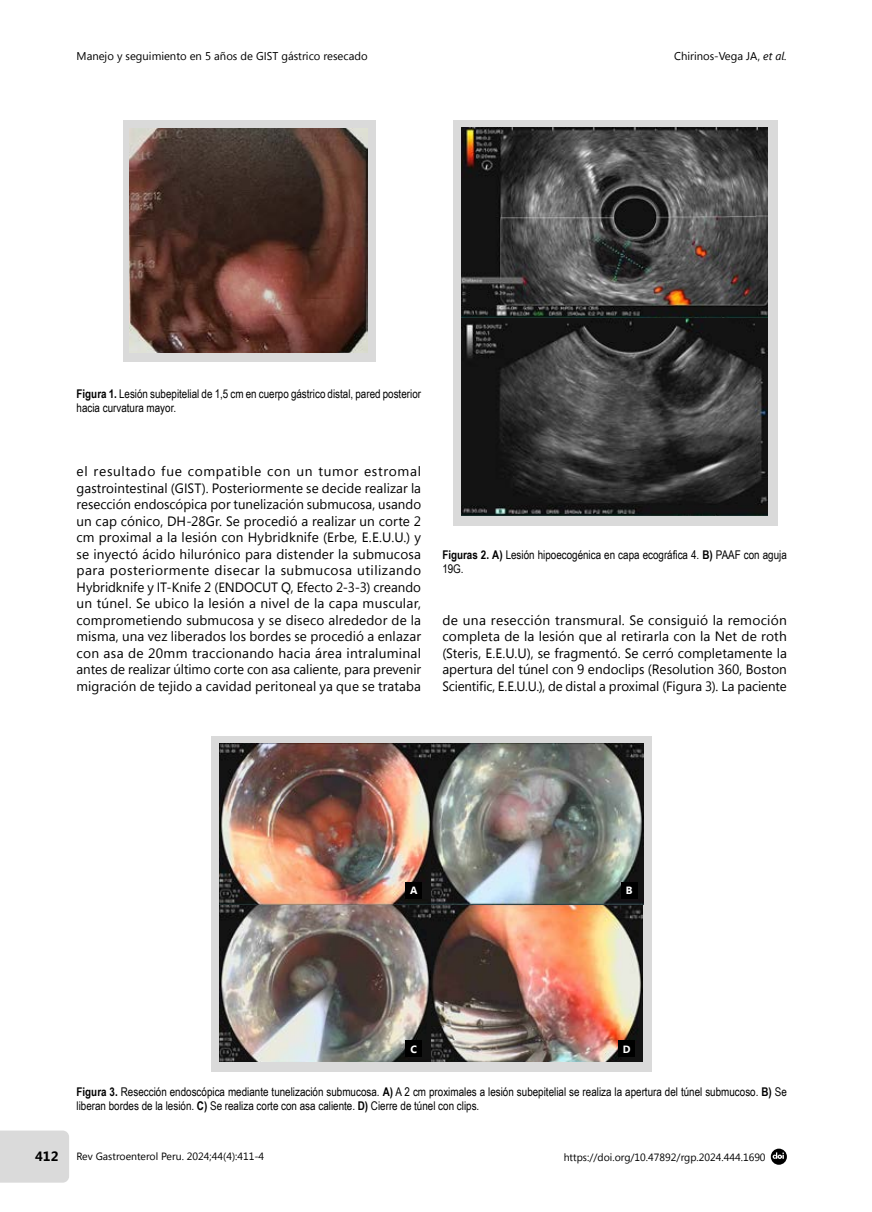
<style>
.page{position:relative;width:872px;height:1212px;background:#fff}
.page>*{position:absolute;margin:0;border:0;box-sizing:border-box;transform-origin:0 0}
.t1{font:13.5px/16.5px "Segoe UI";color:#000;text-align:justify}
.t2{font:700 13.5px "Segoe UI";color:#000}
.t3{font:12px/13.5px "Arial Narrow";color:#000}
.t4{font:11.25px "Segoe UI";color:#000}
.t5{font:10.5px "Segoe UI";color:#000}
.t6{font:700 10.5px "Segoe UI";color:#fff}
.s1{font-style:italic}
.s2{font-weight:700}
</style>
<div class="page">
<svg style="left:770px;top:1148px;width:17px;height:17px"></svg>
<div style="left:0;top:1130px;width:69px;height:52px;background:#dadada"></div>
<div style="left:211px;top:736px;width:440px;height:335px;background:#dadada"></div>
<div style="left:123px;top:120px;width:253px;height:241px;background:#dadada"></div>
<div style="left:453px;top:120px;width:325px;height:406px;background:#dadada"></div>
<img style="left:130px;top:128px;width:238px;height:225px">
<img style="left:461px;top:128px;width:306px;height:387px">
<img style="left:220px;top:744px;width:423px;height:317px">
<div style="left:406px;top:882px;width:16px;height:16px;background:#000"></div>
<div style="left:621px;top:882px;width:16px;height:16px;background:#000"></div>
<div style="left:406px;top:1041px;width:16px;height:16px;background:#000"></div>
<div style="left:618px;top:1041px;width:17px;height:16px;background:#000"></div>
<p class="t4" style="left:77px;top:49px;width:293px">Manejo y seguimiento en 5 años de GIST gástrico resecado</p>
<p class="t4" style="left:674px;top:49px;width:114px">Chirinos-Vega JA, <span class="s1">et al.</span></p>
<p class="t3" style="left:77px;top:387px;width:346px"><span class="s2">Figura 1.</span> Lesión subepitelial de 1,5 cm en cuerpo gástrico distal, pared posterior hacia curvatura mayor.</p>
<p class="t1" style="left:77px;top:463px;width:346px">el resultado fue compatible con un tumor estromal gastrointestinal (GIST). Posteriormente se decide realizar la resección endoscópica por tunelización submucosa, usando un cap cónico, DH-28Gr. Se procedió a realizar un corte 2 cm proximal a la lesión con Hybridknife (Erbe, E.E.U.U.) y se inyectó ácido hilurónico para distender la submucosa para posteriormente disecar la submucosa utilizando Hybridknife y IT-Knife 2 (ENDOCUT Q, Efecto 2-3-3) creando un túnel. Se ubico la lesión a nivel de la capa muscular, comprometiendo submucosa y se diseco alrededor de la misma, una vez liberados los bordes se procedió a enlazar con asa de 20mm traccionando hacia área intraluminal antes de realizar último corte con asa caliente, para prevenir migración de tejido a cavidad peritoneal ya que se trataba</p>
<p class="t3" style="left:442px;top:548px;width:346px"><span class="s2">Figuras 2. A)</span> Lesión hipoecogénica en capa ecográfica 4. <span class="s2">B)</span> PAAF con aguja<br>19G.</p>
<p class="t1" style="left:442px;top:611px;width:346px">de una resección transmural. Se consiguió la remoción completa de la lesión que al retirarla con la Net de roth (Steris, E.E.U.U), se fragmentó. Se cerró completamente la apertura del túnel con 9 endoclips (Resolution 360, Boston Scientific, E.E.U.U.), de distal a proximal (Figura 3). La paciente</p>
<p class="t6" style="left:410px;top:883px;width:9px">A</p>
<p class="t6" style="left:626px;top:883px;width:8px">B</p>
<p class="t6" style="left:410px;top:1041px;width:8px">C</p>
<p class="t6" style="left:623px;top:1041px;width:9px">D</p>
<p class="t3" style="left:77px;top:1085px;width:712px"><span class="s2">Figura 3.</span> Resección endoscópica mediante tunelización submucosa. <span class="s2">A)</span> A 2 cm proximales a lesión subepitelial se realiza la apertura del túnel submucoso. <span class="s2">B)</span> Se liberan bordes de la lesión. <span class="s2">C)</span> Se realiza corte con asa caliente. <span class="s2">D)</span> Cierre de túnel con clips.</p>
<p class="t2" style="left:35px;top:1146px;width:25px">412</p>
<p class="t5" style="left:77px;top:1149px;width:189px">Rev Gastroenterol Peru. 2024;44(4):411-4</p>
<p class="t5" style="left:563px;top:1150px;width:203px">https://doi.org/10.47892/rgp.2024.444.1690</p>
</div>
